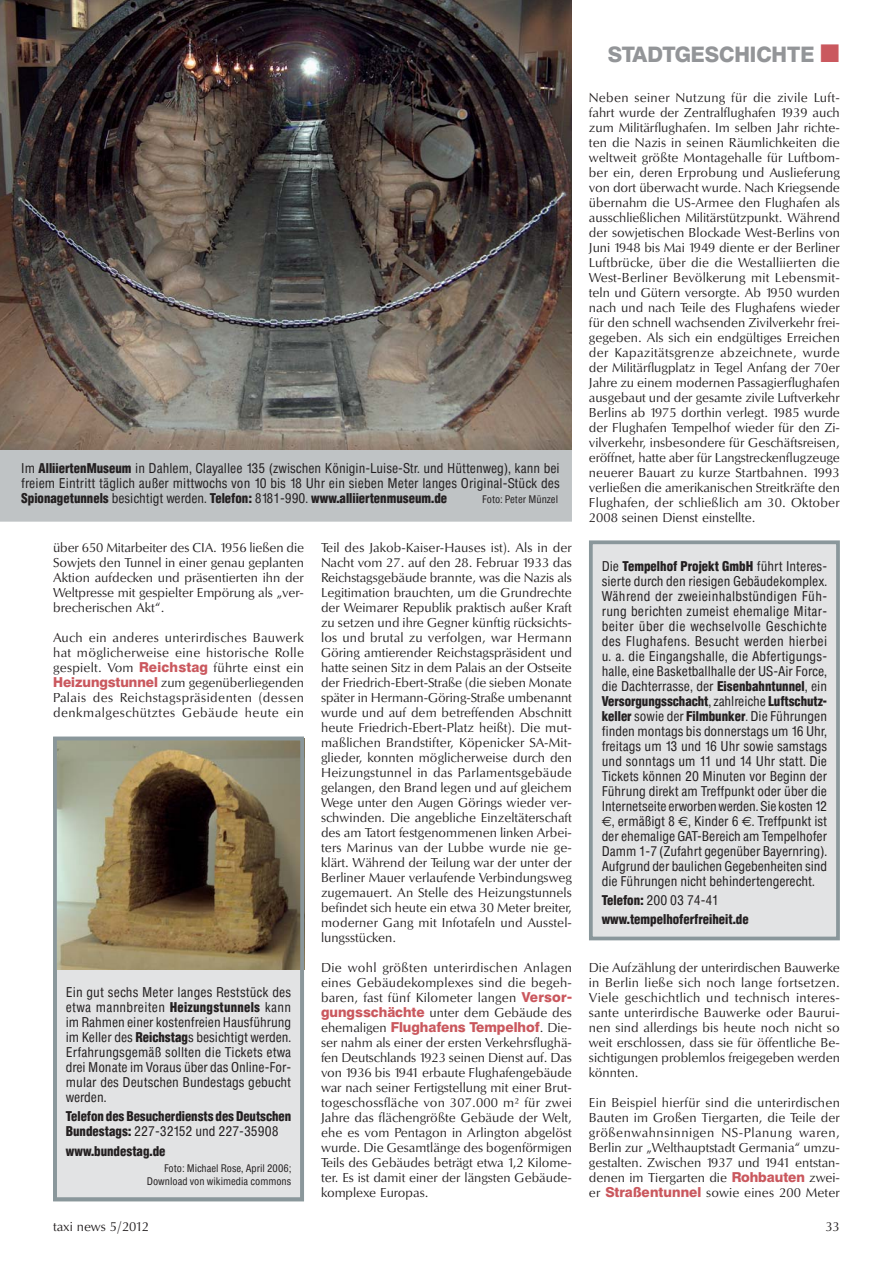
<style>
.page{position:relative;width:893px;height:1263px;background:#fff}
.page>*{position:absolute;margin:0;border:0;box-sizing:border-box;transform-origin:0 0}
.t1{font:21px "Europa SB Dem Bol";color:#939598}
.t2{font:13.5px/15px "October SB";color:#231f20;text-align:justify}
.t3{font:condensed 13.5px/15px "Europa SB";color:#231f20;text-align:justify}
.t4{font:13.5px "Europa SB Bol Con";color:#231f20}
.t5{font:13.5px "Europa SB Dem Bol";color:#ca585e}
.t6{font:condensed 10.5px/12.6px "Europa SB";color:#231f20;text-align:right}
.s1{font-family:"Europa SB Bol Con";font-stretch:normal}
.s2{font-family:"Europa SB";font-stretch:condensed}
.s3{font-family:"Europa SB Dem Bol";color:#ca585e}
.s4{font-family:"October SB";color:#231f20}
.s5{font-family:"Euro Sans";font-stretch:normal}
</style>
<div class="page">
<div style="left:55px;top:739px;width:247px;height:460px;background:#e2e3e4"></div>
<div style="left:0;top:449px;width:572px;height:73px;background:#bfc3c5"></div>
<img style="left:58px;top:742px;width:241px;height:228px">
<div style="left:53px;top:737px;width:251px;height:464px;border:4px solid #8a979b"></div>
<img style="left:0;top:0;width:572px;height:449px">
<div style="left:591px;top:542px;width:247px;height:397px;background:#e2e3e4"></div>
<div style="left:589px;top:540px;width:251px;height:400px;border:4px solid #8a979b"></div>
<p class="t3" style="left:21px;top:462px;width:540px">Im <span class="s1">AlliiertenMuseum</span> in Dahlem, Clayallee 135 (zwischen Königin-Luise-Str. und Hüttenweg), kann bei freiem Eintritt täglich außer mittwochs von 10 bis 18 Uhr ein sieben Meter langes Original-Stück des</p>
<p class="t4" style="left:21px;top:492px;width:427px">Spionagetunnels <span class="s2">besichtigt werden.</span> Telefon: <span class="s2">8181-990.</span> www.alliiertenmuseum.de</p>
<p class="t6" style="left:482px;top:494px;width:77px">Foto: Peter Münzel</p>
<p class="t2" style="left:53px;top:541px;width:252px">über 650 Mitarbeiter des CIA. 1956 ließen die Sowjets den Tunnel in einer genau geplanten Aktion aufdecken und präsentierten ihn der Weltpresse mit gespielter Empörung als „ver&shy;brecherischen Akt“.</p>
<p class="t2" style="left:53px;top:631px;width:252px">Auch ein anderes unterirdisches Bauwerk hat möglicherweise eine historische Rolle gespielt. Vom <span class="s3">Reichstag</span> führte einst ein <span class="s3">Heizungstunnel</span> zum gegenüberliegenden Palais des Reichstagspräsidenten (dessen denkmalgeschütztes Gebäude heute ein</p>
<p class="t3" style="left:66px;top:986px;width:227px">Ein gut sechs Meter langes Reststück des etwa mannbreiten <span class="s1">Heizungstunnels</span> kann im Rahmen einer kostenfreien Hausführung im Keller des <span class="s1">Reichstag</span>s besichtigt werden.<br>Erfahrungsgemäß sollten die Tickets etwa drei Monate im Voraus über das Online-For&shy;mular des Deutschen Bundestags gebucht werden.</p>
<p class="t4" style="left:66px;top:1110px;width:227px">Telefon des Besucherdiensts des Deutschen</p>
<p class="t3" style="left:66px;top:1125px;width:214px"><span class="s1">Bundestags:</span> 227-32152 und 227-35908</p>
<p class="t4" style="left:66px;top:1144px;width:101px">www.bundestag.de</p>
<p class="t6" style="left:147px;top:1163px;width:146px">Foto: Michael Rose, April 2006;<br>Download von wikimedia commons</p>
<p class="t2" style="left:321px;top:541px;width:252px">Teil des Jakob-Kaiser-Hauses ist). Als in der Nacht vom 27. auf den 28. Februar 1933 das Reichstagsgebäude brannte, was die Nazis als Legitimation brauchten, um die Grundrechte der Weimarer Republik praktisch außer Kraft zu setzen und ihre Gegner künftig rücksichts&shy;los und brutal zu verfolgen, war Hermann Göring amtierender Reichstagspräsident und hatte seinen Sitz in dem Palais an der Ostseite der Friedrich-Ebert-Straße (die sieben Monate später in Hermann-Göring-Straße umbenannt wurde und auf dem betreffenden Abschnitt heute Friedrich-Ebert-Platz heißt). Die mut&shy;maßlichen Brandstifter, Köpenicker SA-Mit&shy;glieder, konnten möglicherweise durch den Heizungstunnel in das Parlamentsgebäude gelangen, den Brand legen und auf gleichem Wege unter den Augen Görings wieder ver&shy;schwinden. Die angebliche Einzeltäterschaft des am Tatort festgenommenen linken Arbei&shy;ters Marinus van der Lubbe wurde nie ge&shy;klärt. Während der Teilung war der unter der Berliner Mauer verlaufende Verbindungsweg zugemauert. An Stelle des Heizungstunnels befindet sich heute ein etwa 30 Meter breiter, moderner Gang mit Infotafeln und Ausstel&shy;lungsstücken.</p>
<p class="t2" style="left:321px;top:961px;width:252px">Die wohl größten unterirdischen Anlagen eines Gebäudekomplexes sind die begeh&shy;baren, fast fünf Kilometer langen <span class="s3">Versor&shy;gungsschächte</span> unter dem Gebäude des</p>
<p class="t5" style="left:321px;top:1020px;width:252px"><span class="s4">ehemaligen</span> Flughafens Tempelhof<span class="s4">. Die-</span></p>
<p class="t2" style="left:321px;top:1036px;width:252px">ser nahm als einer der ersten Verkehrsflughä&shy;fen Deutschlands 1923 seinen Dienst auf. Das von 1936 bis 1941 erbaute Flughafengebäude war nach seiner Fertigstellung mit einer Brut&shy;togeschossfläche von 307.000 m² für zwei Jahre das flächengrößte Gebäude der Welt, ehe es vom Pentagon in Arlington abgelöst wurde. Die Gesamtlänge des bogenförmigen Teils des Gebäudes beträgt etwa 1,2 Kilome&shy;ter. Es ist damit einer der längsten Gebäude&shy;komplexe Europas.</p>
<h1 class="t1" style="left:608px;top:45px;width:208px">STADTGESCHICHTE</h1>
<p class="t2" style="left:589px;top:91px;width:252px">Neben seiner Nutzung für die zivile Luft&shy;fahrt wurde der Zentralflughafen 1939 auch zum Militärflughafen. Im selben Jahr richte&shy;ten die Nazis in seinen Räumlichkeiten die weltweit größte Montagehalle für Luftbom&shy;ber ein, deren Erprobung und Auslieferung von dort überwacht wurde. Nach Kriegsende übernahm die US-Armee den Flughafen als ausschließlichen Militärstützpunkt. Während der sowjetischen Blockade West-Berlins von Juni 1948 bis Mai 1949 diente er der Berliner Luftbrücke, über die die Westalliierten die West-Berliner Bevölkerung mit Lebensmit&shy;teln und Gütern versorgte. Ab 1950 wurden nach und nach Teile des Flughafens wieder für den schnell wachsenden Zivilverkehr frei&shy;gegeben. Als sich ein endgültiges Erreichen der Kapazitätsgrenze abzeichnete, wurde der Militärflugplatz in Tegel Anfang der 70er Jahre zu einem modernen Passagierflughafen ausgebaut und der gesamte zivile Luftverkehr Berlins ab 1975 dorthin verlegt. 1985 wurde der Flughafen Tempelhof wieder für den Zi&shy;vilverkehr, insbesondere für Geschäftsreisen, eröffnet, hatte aber für Langstreckenflugzeuge neuerer Bauart zu kurze Startbahnen. 1993 verließen die amerikanischen Streitkräfte den Flughafen, der schließlich am 30. Oktober 2008 seinen Dienst einstellte.</p>
<p class="t4" style="left:602px;top:559px;width:227px"><span class="s2">Die</span> Tempelhof Projekt GmbH <span class="s2">führt Interes-</span></p>
<p class="t3" style="left:602px;top:575px;width:227px">sierte durch den riesigen Gebäudekomplex.<br>Während der zweieinhalbstündigen Füh&shy;rung berichten zumeist ehemalige Mitar&shy;beiter über die wechselvolle Geschichte des Flughafens. Besucht werden hierbei u. a. die Eingangshalle, die Abfertigungs&shy;halle, eine Basketballhalle der US-Air Force, die Dachterrasse, der <span class="s1">Eisenbahntunnel</span>, ein</p>
<p class="t4" style="left:602px;top:694px;width:227px">Versorgungsschacht<span class="s2">, zahlreiche</span> Luftschutz-</p>
<p class="t3" style="left:602px;top:710px;width:227px"><span class="s1">keller</span> sowie der <span class="s1">Filmbunker</span>. Die Führungen finden montags bis donnerstags um 16 Uhr, freitags um 13 und 16 Uhr sowie samstags und sonntags um 11 und 14 Uhr statt. Die Tickets können 20 Minuten vor Beginn der Führung direkt am Treffpunkt oder über die Internetseite erworben werden. Sie kosten 12 <span class="s5">€</span>, ermäßigt 8 <span class="s5">€</span>, Kinder 6 <span class="s5">€</span>. Treffpunkt ist der ehemalige GAT-Bereich am Tempelhofer Damm 1-7 (Zufahrt gegenüber Bayernring).<br>Aufgrund der baulichen Gegebenheiten sind die Führungen nicht behindertengerecht.</p>
<p class="t3" style="left:602px;top:894px;width:118px"><span class="s1">Telefon:</span> 200 03 74-41</p>
<p class="t4" style="left:602px;top:913px;width:149px">www.tempelhoferfreiheit.de</p>
<p class="t2" style="left:589px;top:961px;width:252px">Die Aufzählung der unterirdischen Bauwerke in Berlin ließe sich noch lange fortsetzen.<br>Viele geschichtlich und technisch interes&shy;sante unterirdische Bauwerke oder Baurui&shy;nen sind allerdings bis heute noch nicht so weit erschlossen, dass sie für öffentliche Be&shy;sichtigungen problemlos freigegeben werden könnten.</p>
<p class="t2" style="left:589px;top:1096px;width:252px">Ein Beispiel hierfür sind die unterirdischen Bauten im Großen Tiergarten, die Teile der größenwahnsinnigen NS-Planung waren, Berlin zur „Welthauptstadt Germania“ umzu&shy;gestalten. Zwischen 1937 und 1941 entstan&shy;denen im Tiergarten die <span class="s3">Rohbauten</span> zwei&shy;er <span class="s3">Straßentunnel</span> sowie eines 200 Meter</p>
<p class="t2" style="left:53px;top:1220px;width:97px">taxi news 5/2012</p>
<p class="t2" style="left:825px;top:1220px;width:16px">33</p>
</div>
